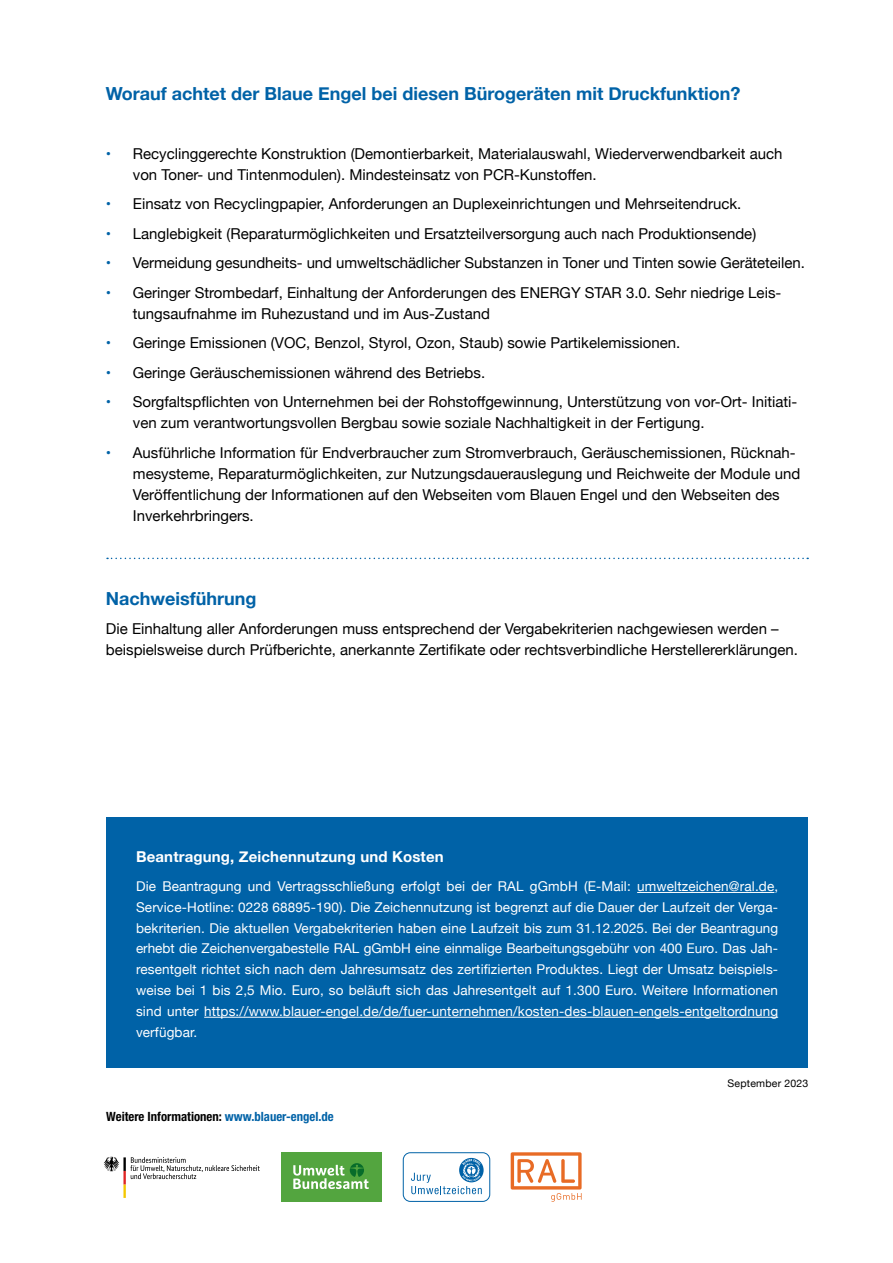
<style>
.page{position:relative;width:893px;height:1263px;background:#fff}
.page>*{position:absolute;margin:0;border:0;box-sizing:border-box;transform-origin:0 0}
.t1{font:700 18px "Helvetica Neue";color:#0062a7}
.t2{font:15px/21px "Helvetica Neue";color:#000}
.t3{font:700 15px "Helvetica Neue";letter-spacing:.01em;color:#fff}
.t4{font:13.5px/20.9px "Helvetica Neue";letter-spacing:.01em;color:#fff;text-align:justify}
.t5{font:700 condensed 12.75px "Helvetica Neue LT Pro";color:#000}
.t6{font:10.5px "Helvetica Neue";letter-spacing:.02em;color:#000}
.s1{color:#0062a7}
</style>
<div class="page">
<div style="left:281px;top:1152px;width:100px;height:50px;background:#53a53f"></div>
<svg style="left:293px;top:1163px;width:76px;height:26px"></svg>
<svg style="left:511px;top:1152px;width:71px;height:50px"></svg>
<div style="left:403px;top:1152px;width:87px;height:50px;border:1px solid #0062a7;border-radius:7px"></div>
<svg style="left:411px;top:1158px;width:73px;height:36px"></svg>
<svg style="left:104px;top:1157px;width:156px;height:41px"></svg>
<div style="left:106px;top:817px;width:702px;height:251px;background:#0062a7"></div>
<hr style="left:637px;top:892px;width:137px;height:1px;background:#fff">
<hr style="left:204px;top:1017px;width:574px;height:1px;background:#fff">
<svg style="left:107px;top:558px;width:701px;height:1px"></svg>
<p class="t1" style="left:106px;top:79px;width:636px">Worauf achtet der Blaue Engel bei diesen Bürogeräten mit Druckfunktion?</p>
<p class="t2" style="left:133px;top:144px;width:651px;text-indent:-27px"><span class="s1">•</span> Recyclinggerechte Konstruktion (Demontierbarkeit, Materialauswahl, Wiederverwendbarkeit auch von Toner- und Tintenmodulen). Mindesteinsatz von PCR-Kunstoffen.</p>
<p class="t2" style="left:106px;top:194px;width:637px"><span class="s1">•</span> Einsatz von Recyclingpapier, Anforderungen an Duplexeinrichtungen und Mehrseitendruck.</p>
<p class="t2" style="left:106px;top:224px;width:652px"><span class="s1">•</span> Langlebigkeit (Reparaturmöglichkeiten und Ersatzteilversorgung auch nach Produktionsende)</p>
<p class="t2" style="left:106px;top:253px;width:700px"><span class="s1">•</span> Vermeidung gesundheits- und umweltschädlicher Substanzen in Toner und Tinten sowie Geräteteilen.</p>
<p class="t2" style="left:133px;top:283px;width:650px;text-indent:-27px"><span class="s1">•</span> Geringer Strombedarf, Einhaltung der Anforderungen des ENERGY STAR 3.0. Sehr niedrige Leis&shy;tungsaufnahme im Ruhezustand und im Aus-Zustand</p>
<p class="t2" style="left:106px;top:333px;width:576px"><span class="s1">•</span> Geringe Emissionen (VOC, Benzol, Styrol, Ozon, Staub) sowie Partikelemissionen.</p>
<p class="t2" style="left:106px;top:363px;width:381px"><span class="s1">•</span> Geringe Geräuschemissionen während des Betriebs.</p>
<p class="t2" style="left:133px;top:392px;width:666px;text-indent:-27px"><span class="s1">•</span> Sorgfaltspflichten von Unternehmen bei der Rohstoffgewinnung, Unterstützung von vor-Ort- Initiati&shy;ven zum verantwortungsvollen Bergbau sowie soziale Nachhaltigkeit in der Fertigung.</p>
<p class="t2" style="left:133px;top:443px;width:669px;text-indent:-27px"><span class="s1">•</span> Ausführliche Information für Endverbraucher zum Stromverbrauch, Geräuschemissionen, Rücknah&shy;mesysteme, Reparaturmöglichkeiten, zur Nutzungsdauerauslegung und Reichweite der Module und Veröffentlichung der Informationen auf den Webseiten vom Blauen Engel und den Webseiten des Inverkehrbringers.</p>
<p class="t1" style="left:106px;top:584px;width:152px">Nachweisführung</p>
<p class="t2" style="left:106px;top:619px;width:693px">Die Einhaltung aller Anforderungen muss entsprechend der Vergabekriterien nachgewiesen werden – beispielsweise durch Prüfberichte, anerkannte Zertifikate oder rechtsverbindliche Herstellererklärungen.</p>
<p class="t3" style="left:136px;top:845px;width:309px">Beantragung, Zeichennutzung und Kosten</p>
<p class="t4" style="left:136px;top:877px;width:644px">Die Beantragung und Vertragsschließung erfolgt bei der RAL gGmbH (E-Mail: umweltzeichen@ral.de, Service-Hotline: 0228 68895-190). Die Zeichennutzung ist begrenzt auf die Dauer der Laufzeit der Verga&shy;bekriterien. Die aktuellen Vergabekriterien haben eine Laufzeit bis zum 31.12.2025. Bei der Beantragung erhebt die Zeichenvergabestelle RAL gGmbH eine einmalige Bearbeitungsgebühr von 400 Euro. Das Jah&shy;resentgelt richtet sich nach dem Jahresumsatz des zertifizierten Produktes. Liegt der Umsatz beispiels&shy;weise bei 1 bis 2,5 Mio. Euro, so beläuft sich das Jahresentgelt auf 1.300 Euro. Weitere Informationen sind unter https://www.blauer-engel.de/de/fuer-unternehmen/kosten-des-blauen-engels-entgeltordnung verfügbar.</p>
<p class="t6" style="left:727px;top:1076px;width:82px">September 2023</p>
<p class="t5" style="left:106px;top:1109px;width:229px">Weitere Informationen: <span class="s1">www.blauer-engel.de</span></p>
</div>
